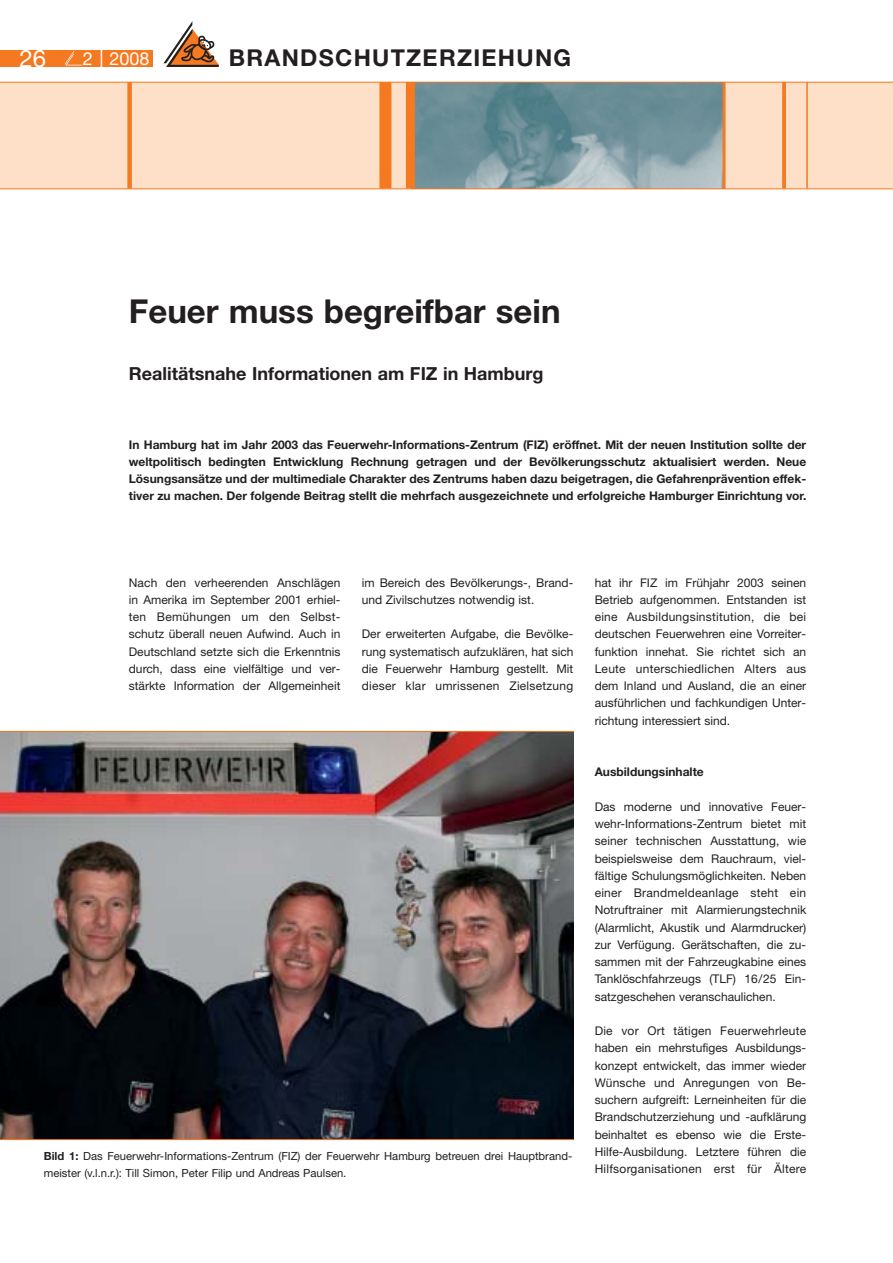
<style>
.page{position:relative;width:893px;height:1263px;background:#fff}
.page>*{position:absolute;margin:0;border:0;box-sizing:border-box;transform-origin:0 0}
.t1{font:700 33px "Helvetica Neue";color:#231f20}
.t2{font:24px "Helvetica Neue";color:#fff}
.t3{font:700 23.25px "Helvetica Neue";letter-spacing:.055em;color:#231f20}
.t4{font:700 18px "Helvetica Neue";color:#231f20}
.t5{font:18px "Helvetica Neue";color:#fff}
.t6{font:12px/17.2px "Helvetica Neue";color:#231f20;text-align:justify}
.t7{font:700 12px/17.2px "Helvetica Neue";color:#231f20;text-align:justify}
.t8{font:11.25px/16.5px "Helvetica Neue";color:#231f20}
.s1{font-weight:700}
</style>
<div class="page">
<div style="left:0;top:82px;width:892px;height:106px;background:#fee0c8"></div>
<img style="left:0;top:732px;width:574px;height:407px">
<img style="left:415px;top:83px;width:307px;height:105px">
<div style="left:127px;top:82px;width:5px;height:106px;background:#f47920"></div>
<div style="left:379px;top:82px;width:12px;height:106px;background:#f47920"></div>
<hr style="left:722px;top:82px;width:3px;height:106px;background:#f47920">
<svg style="left:782px;top:83px;width:4px;height:105px"></svg>
<div style="left:406px;top:82px;width:9px;height:106px;background:#f47920"></div>
<hr style="left:806px;top:82px;width:2px;height:106px;background:#f47920">
<div style="left:0;top:50px;width:153px;height:16px;background:#f47920"></div>
<svg style="left:65px;top:51px;width:17px;height:14px"></svg>
<svg style="left:163px;top:21px;width:56px;height:46px"></svg>
<svg style="left:101px;top:50px;width:1px;height:16px"></svg>
<hr style="left:0;top:82px;width:892px;height:1px;background:#f47920">
<hr style="left:0;top:188px;width:892px;height:1px;background:#f47920">
<hr style="left:0;top:731px;width:574px;height:1px;background:#f47920">
<hr style="left:0;top:1139px;width:574px;height:1px;background:#f47920">
<h2 class="t2" style="left:19px;top:49px;width:28px">26</h2>
<h3 class="t5" style="left:83px;top:52px;width:68px">2 2008</h3>
<h3 class="t3" style="left:229px;top:50px;width:344px">BRANDSCHUTZERZIEHUNG</h3>
<h1 class="t1" style="left:129px;top:299px;width:433px">Feuer muss begreifbar sein</h1>
<h3 class="t4" style="left:129px;top:367px;width:416px">Realitätsnahe Informationen am FIZ in Hamburg</h3>
<p class="t7" style="left:129px;top:437px;width:679px">In Hamburg hat im Jahr 2003 das Feuerwehr-Informations-Zentrum (FIZ) eröffnet. Mit der neuen Institution sollte der weltpolitisch bedingten Entwicklung Rechnung getragen und der Bevölkerungsschutz aktualisiert werden. Neue Lösungsansätze und der multimediale Charakter des Zentrums haben dazu beigetragen, die Gefahrenprävention effek&shy;tiver zu machen. Der folgende Beitrag stellt die mehrfach ausgezeichnete und erfolgreiche Hamburger Einrichtung vor.</p>
<p class="t6" style="left:129px;top:575px;width:213px">Nach den verheerenden Anschlägen in Amerika im September 2001 erhiel&shy;ten Bemühungen um den Selbst&shy;schutz überall neuen Aufwind. Auch in Deutschland setzte sich die Erkenntnis durch, dass eine vielfältige und ver&shy;stärkte Information der Allgemeinheit</p>
<p class="t6" style="left:362px;top:575px;width:213px">im Bereich des Bevölkerungs-, Brand&shy;und Zivilschutzes notwendig ist.</p>
<p class="t6" style="left:362px;top:627px;width:213px">Der erweiterten Aufgabe, die Bevölke&shy;rung systematisch aufzuklären, hat sich die Feuerwehr Hamburg gestellt. Mit dieser klar umrissenen Zielsetzung</p>
<p class="t8" style="left:44px;top:1149px;width:530px"><span class="s1">Bild 1:</span> Das Feuerwehr-Informations-Zentrum (FIZ) der Feuerwehr Hamburg betreuen drei Hauptbrand&shy;meister (v.l.n.r.): Till Simon, Peter Filip und Andreas Paulsen.</p>
<p class="t6" style="left:595px;top:575px;width:213px">hat ihr FIZ im Frühjahr 2003 seinen Betrieb aufgenommen. Entstanden ist eine Ausbildungsinstitution, die bei deutschen Feuerwehren eine Vorreiter&shy;funktion innehat. Sie richtet sich an Leute unterschiedlichen Alters aus dem Inland und Ausland, die an einer ausführlichen und fachkundigen Unter&shy;richtung interessiert sind.</p>
<p class="t7" style="left:595px;top:765px;width:111px">Ausbildungsinhalte</p>
<p class="t6" style="left:595px;top:799px;width:213px">Das moderne und innovative Feuer&shy;wehr-Informations-Zentrum bietet mit seiner technischen Ausstattung, wie beispielsweise dem Rauchraum, viel&shy;fältige Schulungsmöglichkeiten. Neben einer Brandmeldeanlage steht ein Notruftrainer mit Alarmierungstechnik (Alarmlicht, Akustik und Alarmdrucker) zur Verfügung. Gerätschaften, die zu&shy;sammen mit der Fahrzeugkabine eines Tanklöschfahrzeugs (TLF) 16/25 Ein&shy;satzgeschehen veranschaulichen.</p>
<p class="t6" style="left:595px;top:1023px;width:213px">Die vor Ort tätigen Feuerwehrleute haben ein mehrstufiges Ausbildungs&shy;konzept entwickelt, das immer wieder Wünsche und Anregungen von Be&shy;suchern aufgreift: Lerneinheiten für die Brandschutzerziehung und -aufklärung beinhaltet es ebenso wie die Erste-Hilfe-Ausbildung. Letztere führen die Hilfsorganisationen erst für Ältere</p>
</div>
